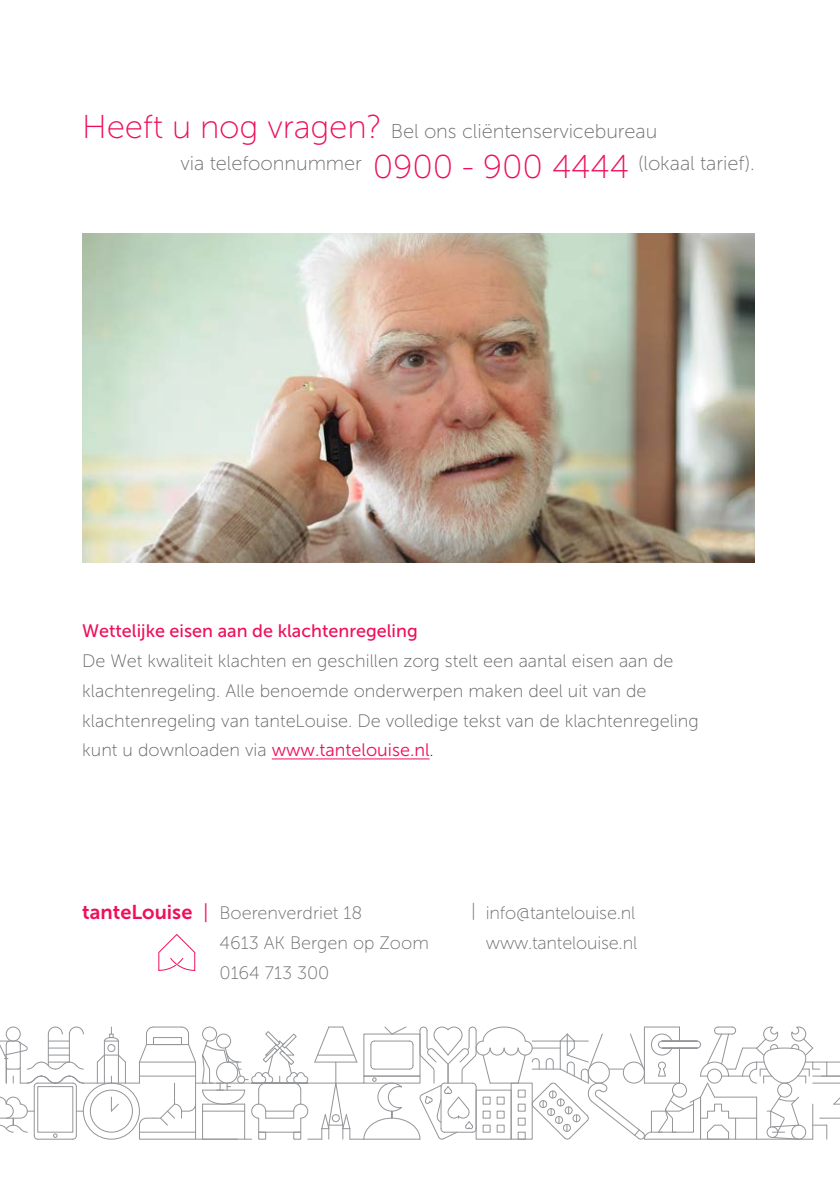
<style>
.page{position:relative;width:840px;height:1191px;background:#fff}
.page>*{position:absolute;margin:0;border:0;box-sizing:border-box;transform-origin:0 0}
.t1{font:20px "Museo Sans 100";letter-spacing:-.005em;color:#6c6d70}
.TLV_Plattetekst_Zwar{font:18px/30px "Museo Sans 100";color:#636366}
.t2{font:18px/30px "Museo Sans 100";letter-spacing:-.005em;color:#6c6d70}
.s1{font-size:33px;color:#ee1059}
.s2{font-family:"Museo Sans 500";color:#ee1059}
.s3{font-family:"Museo Sans 300";color:#ee1059}
.s4{color:#231f20}
.s5{font-family:"Museo Sans 700";font-size:20px;color:#ee1059}
.s6{font-family:"Museo Sans 300";font-size:20px;color:#ee1059}
</style>
<div class="page">
<div style="left:104px;top:1040px;width:15px;height:15px;border:1px solid #939598"></div>
<div style="left:107px;top:1044px;width:8px;height:7px;border:1px solid #939598;border-radius:50%"></div>
<svg style="left:104px;top:1027px;width:15px;height:14px"></svg>
<svg style="left:96px;top:1054px;width:9px;height:28px"></svg>
<svg style="left:111px;top:1054px;width:15px;height:28px"></svg>
<hr style="left:83px;top:1082px;width:56px;height:1px;background:#939598">
<div style="left:83px;top:1082px;width:57px;height:57px;border:1px solid #939598;border-radius:50%"></div>
<div style="left:90px;top:1089px;width:43px;height:43px;border:1px solid #939598;border-radius:50%"></div>
<svg style="left:110px;top:1097px;width:9px;height:15px"></svg>
<hr style="left:76px;top:1086px;width:1px;height:49px;background:#939598">
<hr style="left:38px;top:1138px;width:35px;height:1px;background:#939598">
<hr style="left:34px;top:1086px;width:1px;height:49px;background:#939598">
<div style="left:37px;top:1086px;width:36px;height:46px;border:1px solid #939598"></div>
<svg style="left:53px;top:1133px;width:4px;height:4px"></svg>
<svg style="left:0;top:1096px;width:38px;height:43px"></svg>
<svg style="left:0;top:1026px;width:84px;height:61px"></svg>
<svg style="left:139px;top:1026px;width:701px;height:113px"></svg>
<svg style="left:158px;top:934px;width:37px;height:37px"></svg>
<img style="left:82px;top:233px;width:672px;height:329px">
<hr style="left:271px;top:758px;width:158px;height:1px;background:#ee1059">
<p class="t1" style="left:82px;top:121px;width:576px"><span class="s1">Heeft u nog vragen?</span> Bel ons cliëntenservicebureau</p>
<p class="t1" style="left:180px;top:152px;width:575px">via telefoonnummer <span class="s1">0900 - 900 4444</span> (lokaal tarief).</p>
<p class="TLV_Plattetekst_Zwar" style="left:82px;top:615px;width:617px"><span class="s2">Wettelijke eisen aan de klachtenregeling<br></span>De Wet kwaliteit klachten en geschillen zorg stelt een aantal eisen aan de klachtenregeling. Alle benoemde onderwerpen maken deel uit van de klachtenregeling van tanteLouise. De volledige tekst van de klachtenregeling kunt u downloaden via <span class="s3">www.tantelouise.nl</span><span class="s4">.</span></p>
<p class="t2" style="left:219px;top:897px;width:211px;text-indent:-137px"><span class="s5">tanteLouise</span> <span class="s6">|</span> Boerenverdriet 18<br>4613 AK Bergen op Zoom<br>0164 713 300</p>
<p class="t2" style="left:471px;top:898px;width:168px;text-align:right">| info@tantelouise.nl www.tantelouise.nl</p>
</div>
